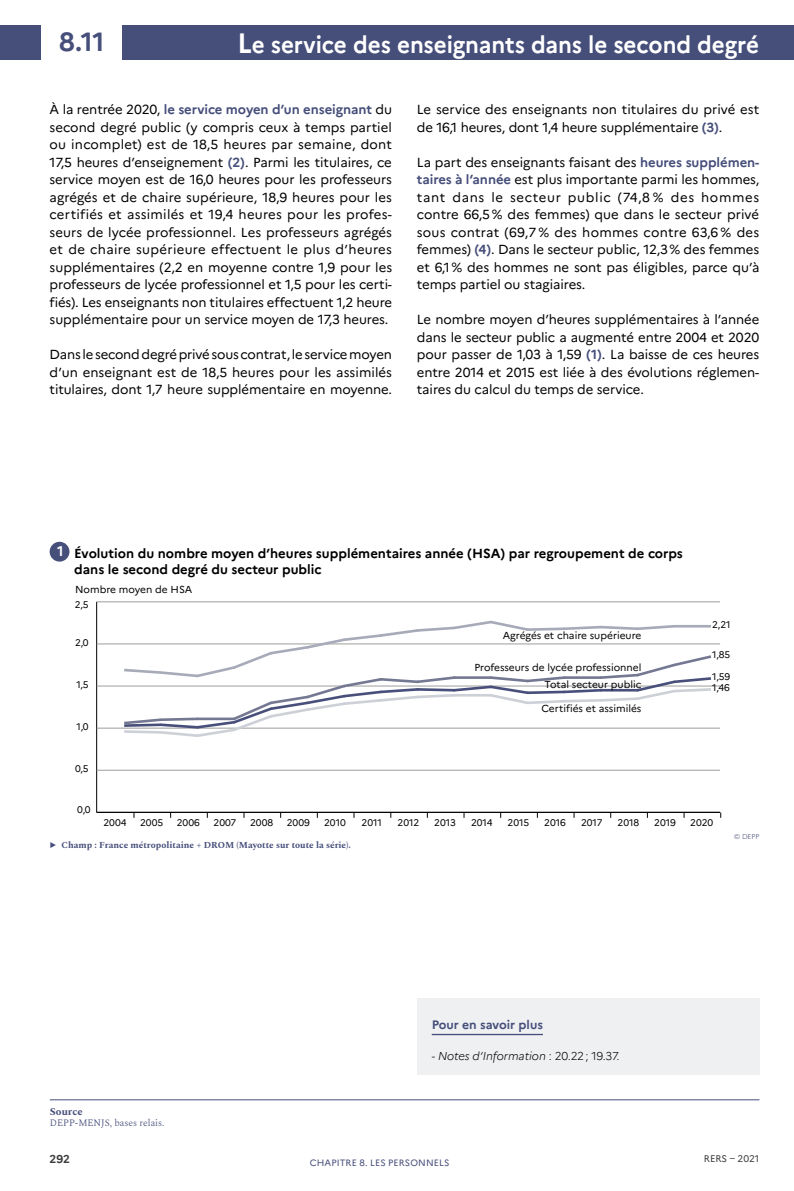
<style>
.page{position:relative;width:794px;height:1191px;background:#fff}
.page>*{position:absolute;margin:0;border:0;box-sizing:border-box;transform-origin:0 0}
.N__page_fiche{font:700 26.25px "Marianne";color:#464e7a}
.Titre_fiche{font:700 23.62px "Marianne";letter-spacing:-.005em;color:#fff;scale:.95 1}
.N__figure{font:700 14px "Marianne";color:#fff}
.texte_courant{font:13.12px/17.5px "Marianne";letter-spacing:-.005em;color:#000;text-align:justify}
.titre_figure{font:700 13.12px/15.8px "Marianne";color:#000}
.titre_Pour_en_savoir{font:700 12.25px "Marianne";color:#464e7a}
.t1{font:italic 300 11.38px "Marianne";letter-spacing:-.005em;color:#000}
.t2{font:700 11.38px "Marianne";color:#3c3c3b}
.titre_Source{font:700 10.5px "Spectral";color:#464e7a}
.t3{font:10.15px "Marianne";color:#000}
.t4{font:9.62px/11px "Marianne";color:#000}
.txt_sources{font:300 9.62px "Spectral";color:#464e7a}
.t5{font:9.62px "Marianne";letter-spacing:-.005em;color:#3c3c3b}
.t6{font:700 9.1px "Spectral";color:#464e7a}
.t7{font:9.1px "Marianne";letter-spacing:.01em;color:#464e7a}
.figure_et_tableaux{font:300 7px "Marianne";color:#464e7a}
.s1{font-size:28px}
.s2{font-weight:700;color:#464e7a}
.s3{font-style:normal}
</style>
<div class="page">
<div style="left:0;top:25px;width:794px;height:35px;background:#464e7a"></div>
<div style="left:42px;top:19px;width:80px;height:44px;background:#fff"></div>
<div style="left:417px;top:998px;width:342px;height:76px;background:#eef0f2"></div>
<hr style="left:432px;top:1033px;width:111px;height:2px;background:#464e7a">
<hr style="left:50px;top:1099px;width:709px;height:1px;background:#464e7a">
<div style="left:50px;top:542px;width:19px;height:19px;background:#464e7a;border-radius:50%"></div>
<hr style="left:96px;top:602px;width:1px;height:210px;background:#000">
<hr style="left:97px;top:812px;width:623px;height:1px;background:#000">
<hr style="left:97px;top:770px;width:623px;height:1px;background:#9d9d9c">
<hr style="left:97px;top:728px;width:623px;height:1px;background:#9d9d9c">
<hr style="left:97px;top:685px;width:623px;height:1px;background:#9d9d9c">
<hr style="left:97px;top:643px;width:623px;height:1px;background:#9d9d9c">
<hr style="left:97px;top:601px;width:623px;height:1px;background:#9d9d9c">
<svg style="left:121px;top:620px;width:593px;height:117px"></svg>
<hr style="left:674px;top:625px;width:37px;height:2px;background:#a7aab8">
<p class="N__page_fiche" style="left:59px;top:26px;width:47px">8.11</p>
<p class="Titre_fiche" style="left:237px;top:30px;width:550px"><span class="s1">L</span>e service des enseignants dans le second degré</p>
<p class="texte_courant" style="left:50px;top:101px;width:344px">À la rentrée 2020, <span class="s2">le service moyen d’un enseignant</span> du second degré public (y compris ceux à temps partiel ou incomplet) est de 18,5 heures par semaine, dont 17,5 heures d’enseignement <span class="s2">(2)</span>. Parmi les titulaires, ce service moyen est de 16,0 heures pour les professeurs agrégés et de chaire supérieure, 18,9 heures pour les certifiés et assimilés et 19,4 heures pour les profes&shy;seurs de lycée professionnel. Les professeurs agrégés et de chaire supérieure effectuent le plus d’heures supplémentaires (2,2 en moyenne contre 1,9 pour les professeurs de lycée professionnel et 1,5 pour les certi&shy;fiés). Les enseignants non titulaires effectuent 1,2 heure supplémentaire pour un service moyen de 17,3 heures.</p>
<p class="texte_courant" style="left:50px;top:346px;width:344px">Dans le second degré privé sous contrat, le service moyen d’un enseignant est de 18,5 heures pour les assimilés titulaires, dont 1,7 heure supplémentaire en moyenne.</p>
<p class="texte_courant" style="left:417px;top:101px;width:344px">Le service des enseignants non titulaires du privé est de 16,1 heures, dont 1,4 heure supplémentaire <span class="s2">(3)</span>.</p>
<p class="texte_courant" style="left:417px;top:153px;width:344px">La part des enseignants faisant des <span class="s2">heures supplémen&shy;taires à l’année</span> est plus importante parmi les hommes, tant dans le secteur public (74,8 % des hommes contre 66,5 % des femmes) que dans le secteur privé sous contrat (69,7 % des hommes contre 63,6 % des femmes) <span class="s2">(4)</span>. Dans le secteur public, 12,3% des femmes et 6,1% des hommes ne sont pas éligibles, parce qu’à temps partiel ou stagiaires.</p>
<p class="texte_courant" style="left:417px;top:311px;width:344px">Le nombre moyen d’heures supplémentaires à l’année dans le secteur public a augmenté entre 2004 et 2020 pour passer de 1,03 à 1,59 <span class="s2">(1)</span>. La baisse de ces heures entre 2014 et 2015 est liée à des évolutions réglemen&shy;taires du calcul du temps de service.</p>
<p class="N__figure" style="left:57px;top:542px;width:8px">1</p>
<p class="titre_figure" style="left:74px;top:545px;width:610px">Évolution du nombre moyen d’heures supplémentaires année (HSA) par regroupement de corps dans le second degré du secteur public</p>
<p class="t3" style="left:75px;top:583px;width:119px">Nombre moyen de HSA</p>
<p class="t4" style="left:75px;top:599px;width:15px">2,5</p>
<p class="t4" style="left:75px;top:637px;width:15px">2,0</p>
<p class="t4" style="left:76px;top:679px;width:14px">1,5</p>
<p class="t4" style="left:77px;top:721px;width:14px">1,0</p>
<p class="t3" style="left:503px;top:629px;width:140px">Agrégés et chaire supérieure</p>
<p class="t3" style="left:474px;top:661px;width:168px">Professeurs de lycée professionnel</p>
<p class="t3" style="left:544px;top:678px;width:98px">Total secteur public</p>
<p class="t3" style="left:541px;top:702px;width:102px">Certifiés et assimilés</p>
<p class="t4" style="left:712px;top:619px;width:20px">2,21</p>
<p class="t4" style="left:712px;top:648px;width:19px">1,85</p>
<p class="t4" style="left:712px;top:670px;width:19px">1,59<br>1,46</p>
<p class="t4" style="left:75px;top:763px;width:15px">0,5</p>
<p class="t4" style="left:77px;top:804px;width:15px">0,0</p>
<p class="t4" style="left:103px;top:817px;width:25px">2004</p>
<p class="t4" style="left:140px;top:817px;width:25px">2005</p>
<p class="t4" style="left:177px;top:817px;width:25px">2006</p>
<p class="t4" style="left:214px;top:817px;width:24px">2007</p>
<p class="t4" style="left:250px;top:817px;width:25px">2008</p>
<p class="t4" style="left:287px;top:817px;width:25px">2009</p>
<p class="t4" style="left:324px;top:817px;width:23px">2010</p>
<p class="t4" style="left:361px;top:817px;width:22px">2011</p>
<p class="t4" style="left:397px;top:817px;width:23px">2012</p>
<p class="t4" style="left:434px;top:817px;width:23px">2013</p>
<p class="t4" style="left:471px;top:817px;width:23px">2014</p>
<p class="t4" style="left:507px;top:817px;width:23px">2015</p>
<p class="t4" style="left:544px;top:817px;width:23px">2016</p>
<p class="t4" style="left:581px;top:817px;width:23px">2017</p>
<p class="t4" style="left:617px;top:817px;width:23px">2018</p>
<p class="t4" style="left:654px;top:817px;width:23px">2019</p>
<p class="t4" style="left:690px;top:817px;width:25px">2020</p>
<p class="t6" style="left:49px;top:838px;width:303px">▶ Champ : France métropolitaine + DROM (Mayotte sur toute la série).</p>
<p class="titre_Source" style="left:50px;top:1103px;width:34px">Source</p>
<p class="txt_sources" style="left:50px;top:1116px;width:116px">DEPP-MENJS, bases relais.</p>
<p class="titre_Pour_en_savoir" style="left:432px;top:1017px;width:113px">Pour en savoir plus</p>
<p class="t1" style="left:432px;top:1049px;width:189px"><span class="s3">-</span> Notes d’Information <span class="s3">: 20.22; 19.37.</span></p>
<p class="t2" style="left:50px;top:1152px;width:22px">292</p>
<p class="t7" style="left:310px;top:1157px;width:85px">CHAPITRE 8. Les per</p>
<p class="t7" style="left:405px;top:1157px;width:46px">sonnels</p>
<p class="figure_et_tableaux" style="left:734px;top:832px;width:27px">© DEPP</p>
<p class="t5" style="left:704px;top:1153px;width:57px">RERS – 2021</p>
</div>
